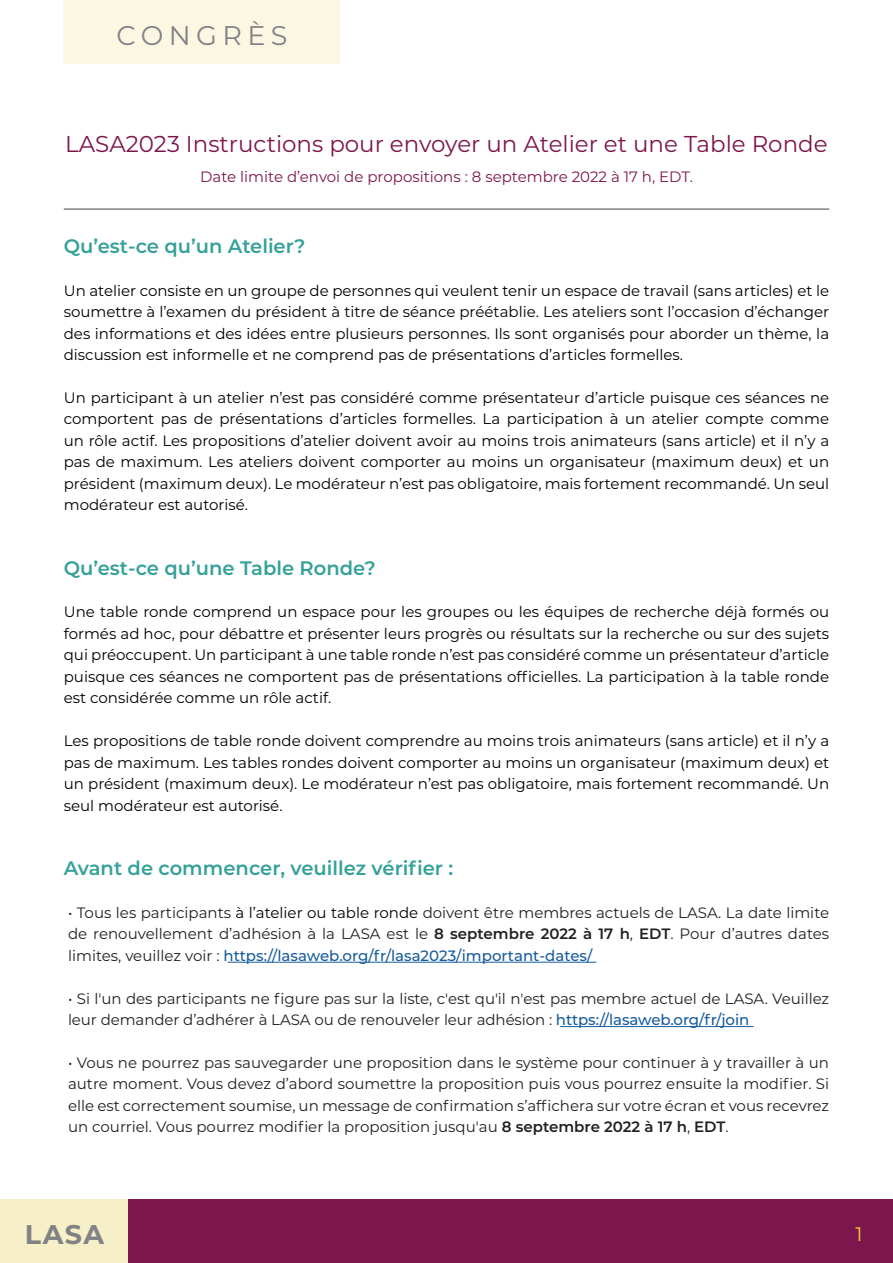
<style>
.page{position:relative;width:893px;height:1263px;background:#fff}
.page>*{position:absolute;margin:0;border:0;box-sizing:border-box;transform-origin:0 0}
.t1{font:27px "Montserrat";letter-spacing:.2em;color:#808285}
.t2{font:700 27px "Montserrat";color:#808285}
.t3{font:22.95px "Montserrat";color:#7d164c}
.t4{font:600 19.5px "Montserrat";color:#35a199}
.t5{font:19.5px "Montserrat";color:#f8ce34}
.t6{font:15px/21.5px "Montserrat";color:#000;text-align:justify}
.t7{font:15px/21.5px "Montserrat";letter-spacing:-.005em;color:#231f20;text-align:justify}
.t8{font:15px "Montserrat";color:#7d164c}
.s1{color:#000}
.s2{font-weight:600}
.s3{font-weight:500;color:#175d9e}
</style>
<div class="page">
<div style="left:0;top:1199px;width:129px;height:64px;background:#f6efc7"></div>
<div style="left:129px;top:1199px;width:764px;height:64px;background:#7d164c"></div>
<div style="left:64px;top:0;width:276px;height:64px;background:#fbf7e3"></div>
<hr style="left:64px;top:208px;width:765px;height:2px;background:#808285">
<hr style="left:228px;top:962px;width:368px;height:1px;background:#175d9e">
<hr style="left:560px;top:1026px;width:193px;height:1px;background:#175d9e">
<p class="t1" style="left:116px;top:17px;width:173px">CONGRÈS</p>
<p class="t3" style="left:65px;top:128px;width:764px">LASA2023 Instructions pour envoyer un Atelier et une Table Ronde</p>
<p class="t8" style="left:200px;top:167px;width:494px">Date limite d’envoi de propositions : 8 septembre 2022 à 17 h, EDT.</p>
<p class="t4" style="left:64px;top:232px;width:243px">Qu’est-ce qu’un Atelier?</p>
<p class="t6" style="left:64px;top:279px;width:767px">Un atelier consiste en un groupe de personnes qui veulent tenir un espace de travail (sans articles) et le soumettre à l’examen du président à titre de séance préétablie. Les ateliers sont l’occasion d’échanger des informations et des idées entre plusieurs personnes. Ils sont organisés pour aborder un thème, la discussion est informelle et ne comprend pas de présentations d’articles formelles.</p>
<p class="t6" style="left:64px;top:386px;width:767px">Un participant à un atelier n’est pas considéré comme présentateur d’article puisque ces séances ne comportent pas de présentations d’articles formelles. La participation à un atelier compte comme un rôle actif. Les propositions d’atelier doivent avoir au moins trois animateurs (sans article) et il n’y a pas de maximum. Les ateliers doivent comporter au moins un organisateur (maximum deux) et un président (maximum deux). Le modérateur n’est pas obligatoire, mais fortement recommandé. Un seul modérateur est autorisé.</p>
<p class="t4" style="left:64px;top:554px;width:314px">Qu’est-ce qu’une Table Ronde?</p>
<p class="t6" style="left:64px;top:601px;width:767px">Une table ronde comprend un espace pour les groupes ou les équipes de recherche déjà formés ou formés ad hoc, pour débattre et présenter leurs progrès ou résultats sur la recherche ou sur des sujets qui préoccupent. Un participant à une table ronde n’est pas considéré comme un présentateur d’article puisque ces séances ne comportent pas de présentations officielles. La participation à la table ronde est considérée comme un rôle actif.</p>
<p class="t6" style="left:64px;top:730px;width:767px">Les propositions de table ronde doivent comprendre au moins trois animateurs (sans article) et il n’y a pas de maximum. Les tables rondes doivent comporter au moins un organisateur (maximum deux) et un président (maximum deux). Le modérateur n’est pas obligatoire, mais fortement recommandé. Un seul modérateur est autorisé.</p>
<p class="t4" style="left:64px;top:854px;width:391px">Avant de commencer, veuillez vérifier :</p>
<p class="t7" style="left:68px;top:901px;width:763px">• Tous les participants <span class="s1">à l’atelier ou table ronde</span> doivent être membres actuels de LASA. La date limite de renouvellement d’adhésion à la LASA est le <span class="s2">8 septembre 2022 à 17 h</span>, <span class="s2">EDT</span>. Pour d’autres dates limites, veuillez voir : <span class="s3">https://lasaweb.org/fr/lasa2023/important-dates/</span></p>
<p class="t7" style="left:68px;top:987px;width:763px">• Si l'un des participants ne figure pas sur la liste, c'est qu'il n'est pas membre actuel de LASA. Veuillez leur demander d’adhérer à LASA ou de renouveler leur adhésion : <span class="s3">https://lasaweb.org/fr/join</span></p>
<p class="t7" style="left:68px;top:1051px;width:763px">• Vous ne pourrez pas sauvegarder une proposition dans le système pour continuer à y travailler à un autre moment. Vous devez d’abord soumettre la proposition puis vous pourrez ensuite la modifier. Si elle est correctement soumise, un message de confirmation s’affichera sur votre écran et vous recevrez un courriel. Vous pourrez modifier la proposition jusqu'au <span class="s2">8 septembre 2022 à 17 h</span>, <span class="s2">EDT</span>.</p>
<h1 class="t2" style="left:25px;top:1215px;width:81px">LASA</h1>
<h3 class="t5" style="left:855px;top:1220px;width:9px">1</h3>
</div>
